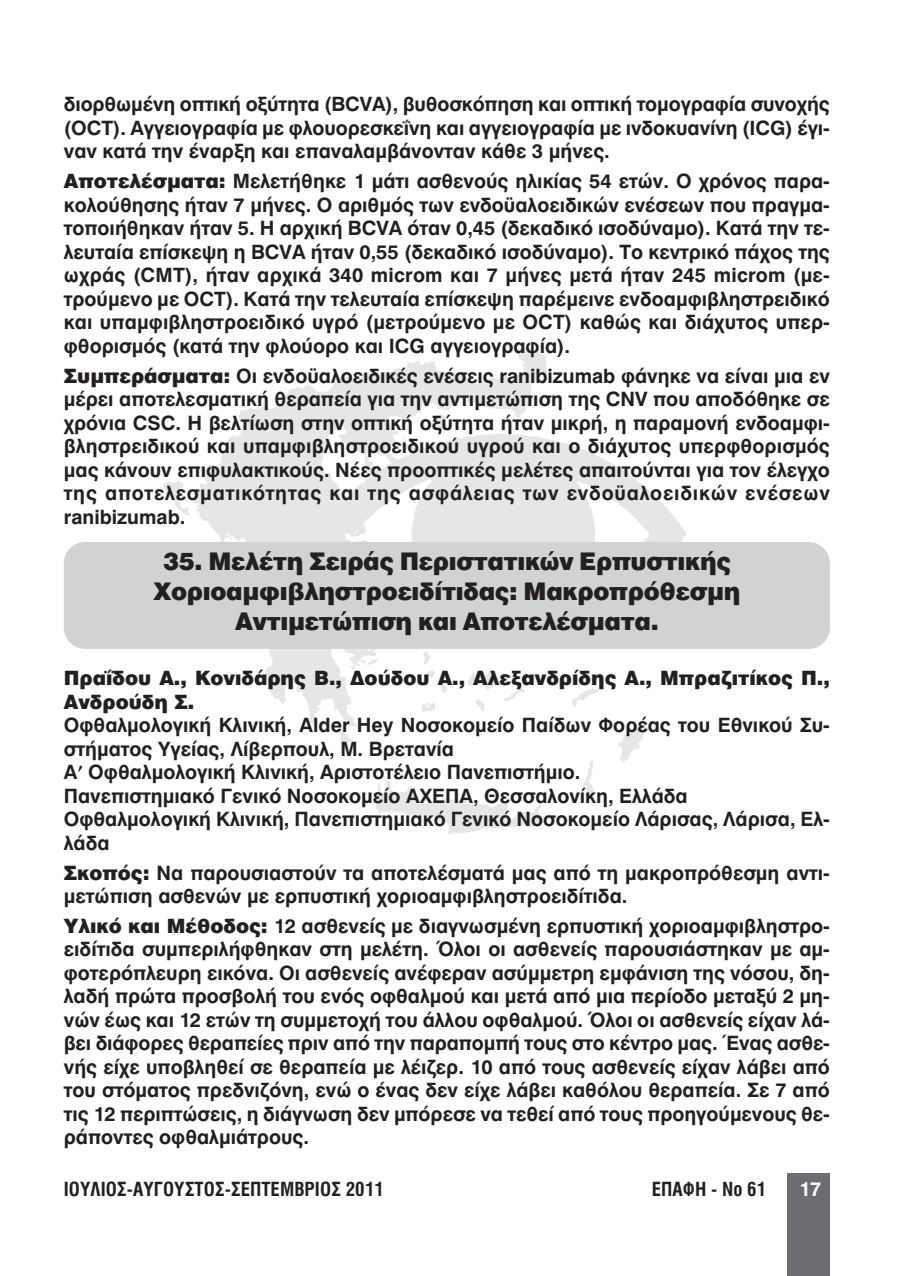
<style>
.page{position:relative;width:915px;height:1276px;background:#fff}
.page>*{position:absolute;margin:0;border:0;box-sizing:border-box;transform-origin:0 0}
.t1{font:900 24px/30px "UB Helvetica";letter-spacing:-.01em;color:#231f20;text-align:center}
.t2{font:19.5px/23.5px "UB Helvetica Bold";color:#231f20;text-align:justify}
.t3{font:900 19.5px/23.5px "UB Helvetica";color:#231f20}
.t4{font:19.5px "UB Helvetica Cond Bold";color:#231f20}
.t5{font:19.5px "UB Helvetica Bold";color:#fff}
.s1{font-family:"UB Helvetica";font-weight:900}
.s2{font-family:"UB Optima Bold"}
</style>
<div class="page">
<img style="left:163px;top:348px;width:524px;height:486px">
<div style="left:787px;top:1174px;width:42px;height:102px;background:#6c6d70"></div>
<div style="left:64px;top:542px;width:765px;height:107px;background:#d1d2d4;border-radius:21px"></div>
<p class="t2" style="left:64px;top:92px;width:767px">διορθωµένη οπτική οξύτητα (BCVA), βυθοσκόπηση και οπτική τοµογραφία συνοχής (OCT). Αγγειογραφία µε φλουορεσκεΐνη και αγγειογραφία µε ινδοκυανίνη (ICG) έγι&shy;ναν κατά την έναρξη και επαναλαµβάνονταν κάθε 3 µήνες.</p>
<p class="t2" style="left:64px;top:169px;width:767px"><span class="s1">Αποτελέσµατα:</span> Μελετήθηκε 1 µάτι ασθενούς ηλικίας 54 ετών. Ο χρόνος παρα&shy;κολούθησης ήταν 7 µήνες. Ο αριθµός των ενδοϋαλοειδικών ενέσεων που πραγµα&shy;τοποιήθηκαν ήταν 5. Η αρχική BCVA όταν 0,45 (δεκαδικό ισοδύναµο). Κατά την τε&shy;λευταία επίσκεψη η BCVA ήταν 0,55 (δεκαδικό ισοδύναµο). Το κεντρικό πάχος της ωχράς (CMT), ήταν αρχικά 340 microm και 7 µήνες µετά ήταν 245 microm (µε&shy;τρούµενο µε OCT). Κατά την τελευταία επίσκεψη παρέµεινε ενδοαµφιβληστρειδικό και υπαµφιβληστροειδικό υγρό (µετρούµενο µε OCT) καθώς και διάχυτος υπερ&shy;φθορισµός (κατά την φλούορο και ICG αγγειογραφία).</p>
<p class="t2" style="left:64px;top:364px;width:767px"><span class="s1">Συµπεράσµατα:</span> Οι ενδοϋαλοειδικές ενέσεις ranibizumab φάνηκε να είναι µια εν µέρει αποτελεσµατική θεραπεία για την αντιµετώπιση της CNV που αποδόθηκε σε χρόνια CSC. Η βελτίωση στην οπτική οξύτητα ήταν µικρή, η παραµονή ενδοαµφι&shy;βληστρειδικού και υπαµφιβληστροειδικού υγρού και ο διάχυτος υπερφθορισµός µας κάνουν επιφυλακτικούς. Νέες προοπτικές µελέτες απαιτούνται για τον έλεγχο της αποτελεσµατικότητας και της ασφάλειας των ενδοϋαλοειδικών ενέσεων ranibizumab.</p>
<p class="t1" style="left:153px;top:546px;width:588px">35. Μελέτη Σειράς Περιστατικών Ερπυστικής<br>Χοριοαµφιβληστροειδίτιδας: Μακροπρόθεσµη<br>Αντιµετώπιση και Αποτελέσµατα.</p>
<p class="t3" style="left:64px;top:666px;width:767px">Πραΐδου Α., Κονιδάρης Β., ∆ούδου Α., Αλεξανδρίδης Α., Μπραζιτίκος Π.,<br>Ανδρούδη Σ.</p>
<p class="t2" style="left:64px;top:713px;width:767px;text-align:left">Οφθαλµολογική Κλινική, Alder Hey Νοσοκοµείο Παίδων Φορέας του Εθνικού Συ&shy;στήµατος Υγείας, Λίβερπουλ, Μ. Βρετανία<br>Α<span class="s2">’</span> Οφθαλµολογική Κλινική, Αριστοτέλειο Πανεπιστήµιο.<br>Πανεπιστηµιακό Γενικό Νοσοκοµείο ΑΧΕΠΑ, Θεσσαλονίκη, Ελλάδα Οφθαλµολογική Κλινική, Πανεπιστηµιακό Γενικό Νοσοκοµείο Λάρισας, Λάρισα, Ελ&shy;λάδα</p>
<p class="t2" style="left:64px;top:860px;width:767px"><span class="s1">Σκοπός:</span> Να παρουσιαστούν τα αποτελέσµατά µας από τη µακροπρόθεσµη αντι&shy;µετώπιση ασθενών µε ερπυστική χοριοαµφιβληστροειδίτιδα.</p>
<p class="t2" style="left:64px;top:914px;width:767px"><span class="s1">Υλικό και Μέθοδος:</span> 12 ασθενείς µε διαγνωσµένη ερπυστική χοριοαµφιβληστρο&shy;ειδίτιδα συµπεριλήφθηκαν στη µελέτη. Όλοι οι ασθενείς παρουσιάστηκαν µε αµ&shy;φοτερόπλευρη εικόνα. Οι ασθενείς ανέφεραν ασύµµετρη εµφάνιση της νόσου, δη&shy;λαδή πρώτα προσβολή του ενός οφθαλµού και µετά από µια περίοδο µεταξύ 2 µη&shy;νών έως και 12 ετών τη συµµετοχή του άλλου οφθαλµού. Όλοι οι ασθενείς είχαν λά&shy;βει διάφορες θεραπείες πριν από την παραποµπή τους στο κέντρο µας. Ένας ασθε&shy;νής είχε υποβληθεί σε θεραπεία µε λέιζερ. 10 από τους ασθενείς είχαν λάβει από του στόµατος πρεδνιζόνη, ενώ ο ένας δεν είχε λάβει καθόλου θεραπεία. Σε 7 από τις 12 περιπτώσεις, η διάγνωση δεν µπόρεσε να τεθεί από τους προηγούµενους θε&shy;ράποντες οφθαλµιάτρους.</p>
<p class="t4" style="left:64px;top:1178px;width:321px">ΙΟΥΛΙΟΣ-ΑΥΓΟΥΣΤΟΣ-ΣΕΠΤΕΜΒΡΙΟΣ 2011</p>
<p class="t4" style="left:651px;top:1178px;width:116px">EΠΑΦΗ - Νο 61</p>
<p class="t5" style="left:798px;top:1176px;width:24px">17</p>
</div>
